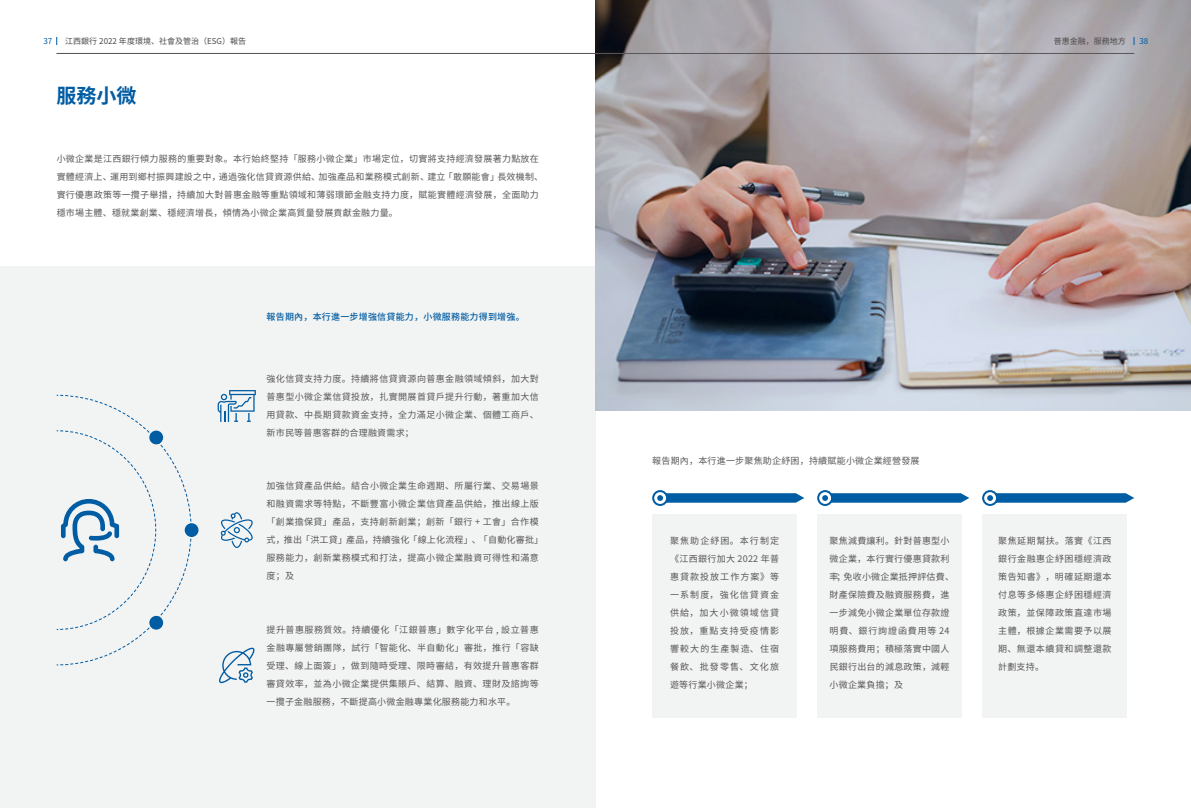
<style>
.page{position:relative;width:1191px;height:808px;background:#fff}
.page>*{position:absolute;margin:0;border:0;box-sizing:border-box;transform-origin:0 0}
.t1{font:700 20px "Source Han Sans CN";color:#005ca3}
.t2{font:9px/18px "Source Han Sans CN";letter-spacing:.03em;color:#595757;text-align:justify}
.t3{font:500 9px "Source Han Sans CN";letter-spacing:.025em;color:#005ca3}
.t4{font:8px "Source Han Sans CN";color:#4c4948}
.t5{font:8px "Source Han Sans CN";color:#005ca3}
</style>
<div class="page">
<div style="left:0;top:266px;width:595px;height:542px;background:#f2f3f3"></div>
<div style="left:185px;top:523px;width:13px;height:14px;background:#005ca3;border-radius:50%"></div>
<svg style="left:56px;top:394px;width:136px;height:272px"></svg>
<svg style="left:218px;top:390px;width:38px;height:32px"></svg>
<svg style="left:219px;top:647px;width:36px;height:36px"></svg>
<svg style="left:220px;top:512px;width:33px;height:36px"></svg>
<div style="left:652px;top:514px;width:145px;height:204px;background:#f2f3f3"></div>
<div style="left:817px;top:514px;width:145px;height:204px;background:#f2f3f3"></div>
<div style="left:982px;top:514px;width:145px;height:204px;background:#f2f3f3"></div>
<div style="left:652px;top:490px;width:16px;height:16px;border:2px solid #005ca3;border-radius:50%"></div>
<svg style="left:657px;top:493px;width:147px;height:10px"></svg>
<div style="left:817px;top:490px;width:16px;height:16px;border:2px solid #005ca3;border-radius:50%"></div>
<svg style="left:822px;top:493px;width:147px;height:10px"></svg>
<div style="left:982px;top:490px;width:16px;height:16px;border:2px solid #005ca3;border-radius:50%"></div>
<svg style="left:987px;top:493px;width:147px;height:10px"></svg>
<img style="left:595px;top:0;width:596px;height:410px">
<hr style="left:57px;top:53px;width:1077px;height:1px;background:#595757">
<p class="t5" style="left:43px;top:37px;width:10px">37</p>
<p class="t4" style="left:65px;top:37px;width:182px">江西銀行 2022 年度環境、社會及管治（ESG）報告</p>
<h1 class="t1" style="left:56px;top:85px;width:81px">服務小微</h1>
<p class="t2" style="left:57px;top:150px;width:488px;text-align:left">小微企業是江西銀行傾力服務的重要對象。本行始終堅持「服務小微企業」市場定位，切實將支持經濟發展著力點放在實體經濟上、運用到鄉村振興建設之中，通過強化信貸資源供給、加強產品和業務模式創新、建立「敢願能會」長效機制、實行優惠政策等一攬子舉措，持續加大對普惠金融等重點領域和薄弱環節金融支持力度，賦能實體經濟發展，全面助力穩市場主體、穩就業創業、穩經濟增長，傾情為小微企業高質量發展貢獻金融力量。</p>
<p class="t3" style="left:266px;top:311px;width:260px">報告期內，本行進一步增強信貸能力，小微服務能力得到增強。</p>
<p class="t2" style="left:266px;top:370px;width:274px">強化信貸支持力度。持續將信貸資源向普惠金融領域傾斜，加大對普惠型小微企業信貸投放，扎實開展首貸戶提升行動，著重加大信用貸款、中長期貸款資金支持，全力滿足小微企業、個體工商戶、新市民等普惠客群的合理融資需求；</p>
<p class="t2" style="left:266px;top:476px;width:278px;text-align:left">加強信貸產品供給。結合小微企業生命週期、所屬行業、交易場景和融資需求等特點，不斷豐富小微企業信貸產品供給，推出線上版「創業擔保貸」產品，支持創新創業；創新「銀行 + 工會」合作模式，推出「洪工貸」產品，持續強化「線上化流程」、「自動化審批」服務能力，創新業務模式和打法，提高小微企業融資可得性和滿意度；及</p>
<p class="t2" style="left:266px;top:621px;width:274px">提升普惠服務質效。持續優化「江銀普惠」數字化平台 , 設立普惠金融專屬營銷團隊，試行「智能化、半自動化」審批，推行「容缺受理、線上面簽」，做到隨時受理、限時審結，有效提升普惠客群審貸效率，並為小微企業提供集賬戶、結算、融資、理財及諮詢等一攬子金融服務，不斷提高小微金融專業化服務能力和水平。</p>
<p class="t4" style="left:1053px;top:37px;width:73px">普惠金融，服務地方</p>
<p class="t5" style="left:1139px;top:37px;width:10px">38</p>
<p class="t2" style="left:652px;top:452px;width:269px">報告期內，本行進一步聚焦助企紓困，持續賦能小微企業經營發展</p>
<p class="t2" style="left:670px;top:532px;width:111px">聚焦助企紓困。本行制定《江西銀行加大 2022 年普惠貸款投放工作方案》等一系制度，強化信貸資金供給，加大小微領域信貸投放，重點支持受疫情影響較大的生產製造、住宿餐飲、批發零售、文化旅遊等行業小微企業；</p>
<p class="t2" style="left:829px;top:532px;width:126px;text-align:left">聚焦減費讓利。針對普惠型小微企業，本行實行優惠貸款利率；免收小微企業抵押評估費、財產保險費及融資服務費，進一步減免小微企業單位存款證明費、銀行詢證函費用等 24項服務費用；積極落實中國人民銀行出台的減息政策，減輕小微企業負擔；及</p>
<p class="t2" style="left:998px;top:532px;width:115px">聚焦延期幫扶。落實《江西銀行金融惠企紓困穩經濟政策告知書》，明確延期還本付息等多條惠企紓困穩經濟政策，並保障政策直達市場主體，根據企業需要予以展期、無還本續貸和調整還款計劃支持。</p>
</div>
